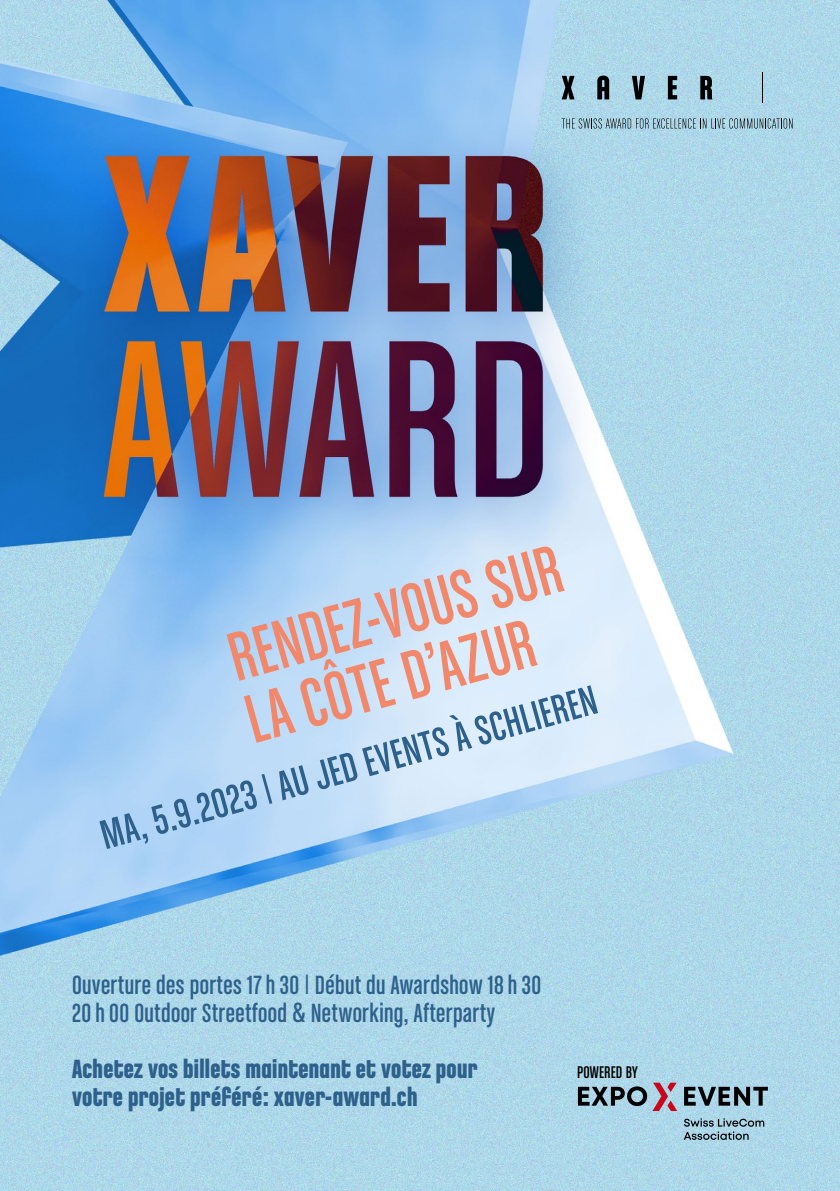
<style>
.page{position:relative;width:840px;height:1191px;background:#fff}
.page>*{position:absolute;margin:0;border:0;box-sizing:border-box;transform-origin:0 0}
.t1{font:73.6px/64.4px "Chalet Comprime Cologne Sixty";color:#f1886c}
.t2{font:44px "Chalet Comprime Cologne Sixty";color:#2d618b}
.t3{font:28px/28px "Chalet Comprime Cologne Sixty";letter-spacing:.02em;color:#2d618b}
.t4{font:28px/28px "Chalet Comprime Hong Kong Eighty";letter-spacing:.01em;color:#2d618b}
.t5{font:18px "Chalet Comprime Cologne Sixty";letter-spacing:.01em;color:#000}
</style>
<div class="page">
<img style="left:0;top:0;width:839px;height:1191px">
<svg style="left:683px;top:1118px;width:80px;height:21px;background:#86a7b5"></svg>
<svg style="left:577px;top:1086px;width:69px;height:20px"></svg>
<svg style="left:683px;top:1086px;width:84px;height:19px;background:#5b717b"></svg>
<svg style="left:652px;top:1082px;width:24px;height:29px"></svg>
<hr style="left:761px;top:72px;width:1px;height:31px;background:#000">
<svg style="left:561px;top:76px;width:13px;height:23px"></svg>
<svg style="left:597px;top:76px;width:12px;height:23px"></svg>
<svg style="left:631px;top:76px;width:13px;height:23px"></svg>
<svg style="left:667px;top:76px;width:9px;height:23px"></svg>
<svg style="left:700px;top:76px;width:12px;height:23px"></svg>
<svg style="left:561px;top:118px;width:231px;height:11px;background:#89aab8"></svg>
<p class="t1" style="left:220px;top:628px;width:344px;rotate:-16deg">RENDEZ-VOUS SUR<br>LA CÔTE D’AZUR</p>
<p class="t2" style="left:94px;top:810px;width:514px;rotate:-15deg">MA, 5.9.2023 | AU JED EVENTS À SCHLIEREN</p>
<p class="t3" style="left:72px;top:970px;width:470px">Ouverture des portes 17h30 | Début du Awardshow 18h30<br>20h00 Outdoor Streetfood &amp; Networking, Afterparty</p>
<p class="t4" style="left:72px;top:1053px;width:407px">Achetez vos billets maintenant et votez pour votre projet préféré: xaver-award.ch</p>
<p class="t5" style="left:576px;top:1062px;width:62px">POWERED BY</p>
</div>
